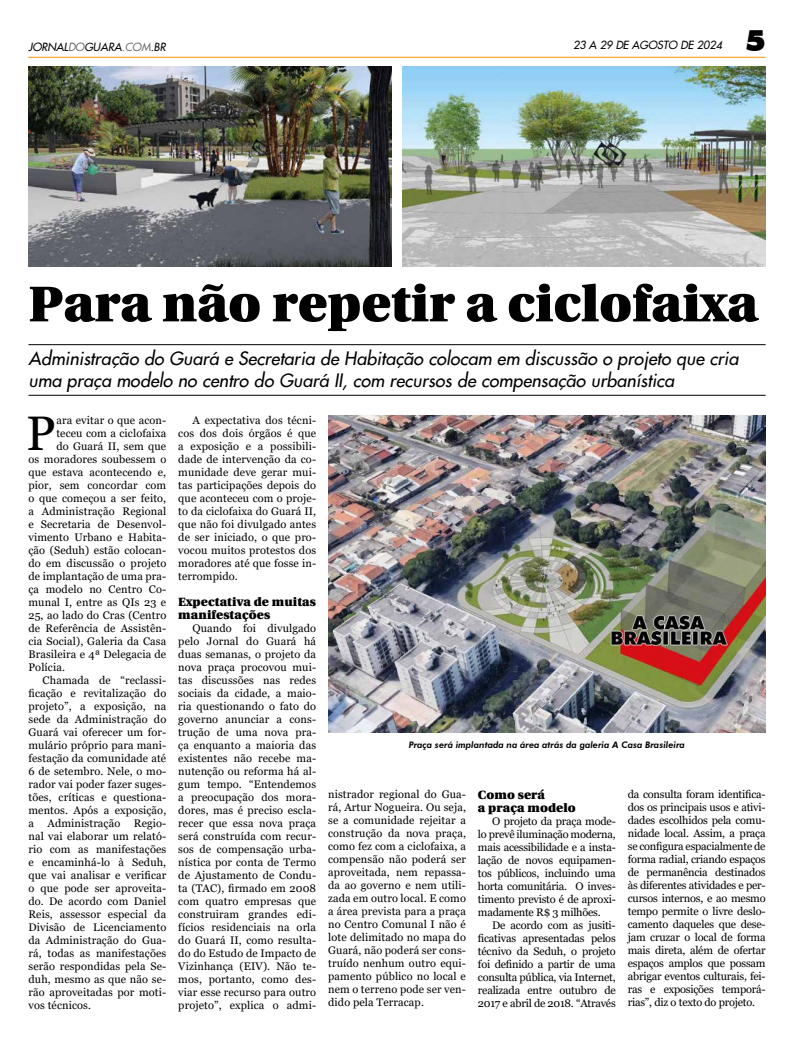
<style>
.page{position:relative;width:794px;height:1049px;background:#fff}
.page>*{position:absolute;margin:0;border:0;box-sizing:border-box;transform-origin:0 0}
.t1{font:900 50px "Utopia";color:#000}
.t2{font:48.5px "Georgia";color:#000}
.t3{font:900 29.6px "Futura BT";color:#000}
.t4{font:italic 18px/22px "Futura 2";color:#000}
.t5{font:900 12px/13px "Utopia";letter-spacing:.01em;color:#000}
.t6{font:11px/13px "Georgia";letter-spacing:.01em;color:#000;text-align:justify}
.t7{font:italic 11px "Futura 2";color:#000}
.t8{font:italic 800 9px "Futura BT";color:#000}
.s1{color:#706f6f}
</style>
<div class="page">
<hr style="left:28px;top:57px;width:737px;height:1px;background:#f39200">
<hr style="left:28px;top:344px;width:737px;height:1px;background:#000">
<hr style="left:28px;top:395px;width:737px;height:1px;background:#000">
<img style="left:402px;top:67px;width:363px;height:199px">
<img style="left:28px;top:67px;width:363px;height:199px">
<img style="left:328px;top:415px;width:437px;height:318px">
<p class="t7" style="left:28px;top:39px;width:139px">JORNAL<span class="s1">DO</span>GUARA<span class="s1">.COM</span>.BR</p>
<p class="t7" style="left:573px;top:37px;width:150px">23 A 29 DE AGOSTO DE 2024</p>
<h3 class="t3" style="left:745px;top:22px;width:22px">5</h3>
<h1 class="t1" style="left:28px;top:276px;width:731px">Para não repetir a ciclofaixa</h1>
<h3 class="t4" style="left:28px;top:347px;width:711px">Administração do Guará e Secretaria de Habitação colocam em discussão o projeto que cria uma praça modelo no centro do Guará II, com recursos de compensação urbanística</h3>
<h2 class="t2" style="left:26px;top:404px;width:31px">P</h2>
<p class="t6" style="left:56px;top:414px;width:111px">ara evitar o que acon-</p>
<p class="t6" style="left:56px;top:427px;width:111px">teceu com a ciclofaixa</p>
<p class="t6" style="left:56px;top:440px;width:111px">do Guará II, sem que</p>
<p class="t6" style="left:28px;top:453px;width:139px">os moradores soubessem o</p>
<p class="t6" style="left:28px;top:466px;width:139px">que estava acontecendo e,</p>
<p class="t6" style="left:28px;top:479px;width:139px">pior, sem concordar com</p>
<p class="t6" style="left:28px;top:492px;width:139px">o que começou a ser feito,</p>
<p class="t6" style="left:28px;top:505px;width:139px">a Administração Regional</p>
<p class="t6" style="left:28px;top:518px;width:139px">e Secretaria de Desenvol-</p>
<p class="t6" style="left:28px;top:531px;width:139px">vimento Urbano e Habita-</p>
<p class="t6" style="left:28px;top:544px;width:139px">ção (Seduh) estão colocan-</p>
<p class="t6" style="left:28px;top:557px;width:139px">do em discussão o projeto</p>
<p class="t6" style="left:28px;top:570px;width:139px">de implantação de uma pra-</p>
<p class="t6" style="left:28px;top:583px;width:139px">ça modelo no Centro Co-</p>
<p class="t6" style="left:28px;top:596px;width:139px">munal I, entre as QIs 23 e</p>
<p class="t6" style="left:28px;top:609px;width:139px">25, ao lado do Cras (Centro</p>
<p class="t6" style="left:28px;top:622px;width:139px">de Referência de Assistên-</p>
<p class="t6" style="left:28px;top:635px;width:139px">cia Social), Galeria da Casa</p>
<p class="t6" style="left:28px;top:648px;width:139px">Brasileira e 4ª Delegacia de</p>
<p class="t6" style="left:28px;top:661px;width:38px">Polícia.</p>
<p class="t6" style="left:43px;top:674px;width:125px">Chamada de “reclassi-</p>
<p class="t6" style="left:28px;top:687px;width:139px">ficação e revitalização do</p>
<p class="t6" style="left:28px;top:700px;width:139px">projeto”, a exposição, na</p>
<p class="t6" style="left:28px;top:713px;width:139px">sede da Administração do</p>
<p class="t6" style="left:28px;top:726px;width:139px">Guará vai oferecer um for-</p>
<p class="t6" style="left:28px;top:739px;width:139px">mulário próprio para mani-</p>
<p class="t6" style="left:28px;top:752px;width:139px">festação da comunidade até</p>
<p class="t6" style="left:28px;top:765px;width:139px">6 de setembro. Nele, o mo-</p>
<p class="t6" style="left:28px;top:778px;width:139px">rador vai poder fazer suges-</p>
<p class="t6" style="left:28px;top:791px;width:139px">tões, críticas e questiona-</p>
<p class="t6" style="left:28px;top:804px;width:139px">mentos. Após a exposição,</p>
<p class="t6" style="left:28px;top:817px;width:139px">a Administração Regio-</p>
<p class="t6" style="left:28px;top:830px;width:139px">nal vai elaborar um relató-</p>
<p class="t6" style="left:28px;top:843px;width:139px">rio com as manifestações</p>
<p class="t6" style="left:28px;top:856px;width:139px">e encaminhá-lo à Seduh,</p>
<p class="t6" style="left:28px;top:869px;width:139px">que vai analisar e verificar</p>
<p class="t6" style="left:28px;top:882px;width:139px">o que pode ser aproveita-</p>
<p class="t6" style="left:28px;top:895px;width:139px">do. De acordo com Daniel</p>
<p class="t6" style="left:28px;top:908px;width:139px">Reis, assessor especial da</p>
<p class="t6" style="left:28px;top:921px;width:139px">Divisão de Licenciamento</p>
<p class="t6" style="left:28px;top:934px;width:139px">da Administração do Gua-</p>
<p class="t6" style="left:28px;top:947px;width:139px">rá, todas as manifestações</p>
<p class="t6" style="left:28px;top:960px;width:139px">serão respondidas pela Se-</p>
<p class="t6" style="left:28px;top:973px;width:139px">duh, mesmo as que não se-</p>
<p class="t6" style="left:28px;top:986px;width:139px">rão aproveitadas por moti-</p>
<p class="t6" style="left:28px;top:999px;width:64px">vos técnicos.</p>
<p class="t6" style="left:178px;top:414px;width:139px;text-indent:14px">A expectativa dos técni&shy;cos dos dois órgãos é que a exposição e a possibili&shy;dade de intervenção da co&shy;munidade deve gerar mui&shy;tas participações depois do que aconteceu com o proje&shy;to da ciclofaixa do Guará II, que não foi divulgado antes de ser iniciado, o que pro&shy;vocou muitos protestos dos moradores até que fosse in&shy;terrompido.</p>
<p class="t5" style="left:178px;top:595px;width:139px">Expectativa de muitas manifestações</p>
<p class="t6" style="left:178px;top:622px;width:139px;text-indent:14px">Quando foi divulgado pelo Jornal do Guará há duas semanas, o projeto da nova praça procovou mui&shy;tas discussões nas redes sociais da cidade, a maio&shy;ria questionando o fato do governo anunciar a cons&shy;trução de uma nova pra&shy;ça enquanto a maioria das existentes não recebe ma&shy;nutenção ou reforma há al&shy;gum tempo. “Entendemos a preocupação dos mora&shy;dores, mas é preciso escla&shy;recer que essa nova praça será construída com recur&shy;sos de compensação urba&shy;nística por conta de Termo de Ajustamento de Condu&shy;ta (TAC), firmado em 2008 com quatro empresas que construiram grandes edi&shy;fícios residenciais na orla do Guará II, como resulta&shy;do do Estudo de Impacto de Vizinhança (EIV). Não te&shy;mos, portanto, como des&shy;viar esse recurso para outro projeto”, explica o admi-</p>
<p class="t8" style="left:409px;top:739px;width:278px">Praça será implantada na área atrás da galeria A Casa Brasileira</p>
<p class="t6" style="left:328px;top:788px;width:139px">nistrador regional do Gua&shy;rá, Artur Nogueira. Ou seja, se a comunidade rejeitar a construção da nova praça, como fez com a ciclofaixa, a compensão não poderá ser aproveitada, nem repassa&shy;da ao governo e nem utili&shy;zada em outro local. E como a área prevista para a praça no Centro Comunal I não é lote delimitado no mapa do Guará, não poderá ser cons&shy;truído nenhum outro equi&shy;pamento público no local e nem o terreno pode ser ven&shy;dido pela Terracap.</p>
<p class="t5" style="left:478px;top:788px;width:99px">Como será<br>a praça modelo</p>
<p class="t6" style="left:478px;top:815px;width:139px;text-indent:14px">O projeto da praça mode&shy;lo prevê iluminação moderna, mais acessibilidade e a insta&shy;lação de novos equipamen&shy;tos públicos, incluindo uma horta comunitária. O inves&shy;timento previsto é de aproxi&shy;madamente R$ 3 milhões.</p>
<p class="t6" style="left:478px;top:919px;width:139px;text-indent:14px">De acordo com as jusiti&shy;ficativas apresentadas pelos técnivo da Seduh, o projeto foi definido a partir de uma consulta pública, via Internet, realizada entre outubro de 2017 e abril de 2018. “Através</p>
<p class="t6" style="left:628px;top:788px;width:139px">da consulta foram identifica&shy;dos os principais usos e ativi&shy;dades escolhidos pela comu&shy;nidade local. Assim, a praça se configura espacialmente de forma radial, criando espaços de permanência destinados às diferentes atividades e per&shy;cursos internos, e ao mesmo tempo permite o livre deslo&shy;camento daqueles que dese&shy;jam cruzar o local de forma mais direta, além de ofertar espaços amplos que possam abrigar eventos culturais, fei&shy;ras e exposições temporá&shy;rias”, diz o texto do projeto.</p>
</div>
